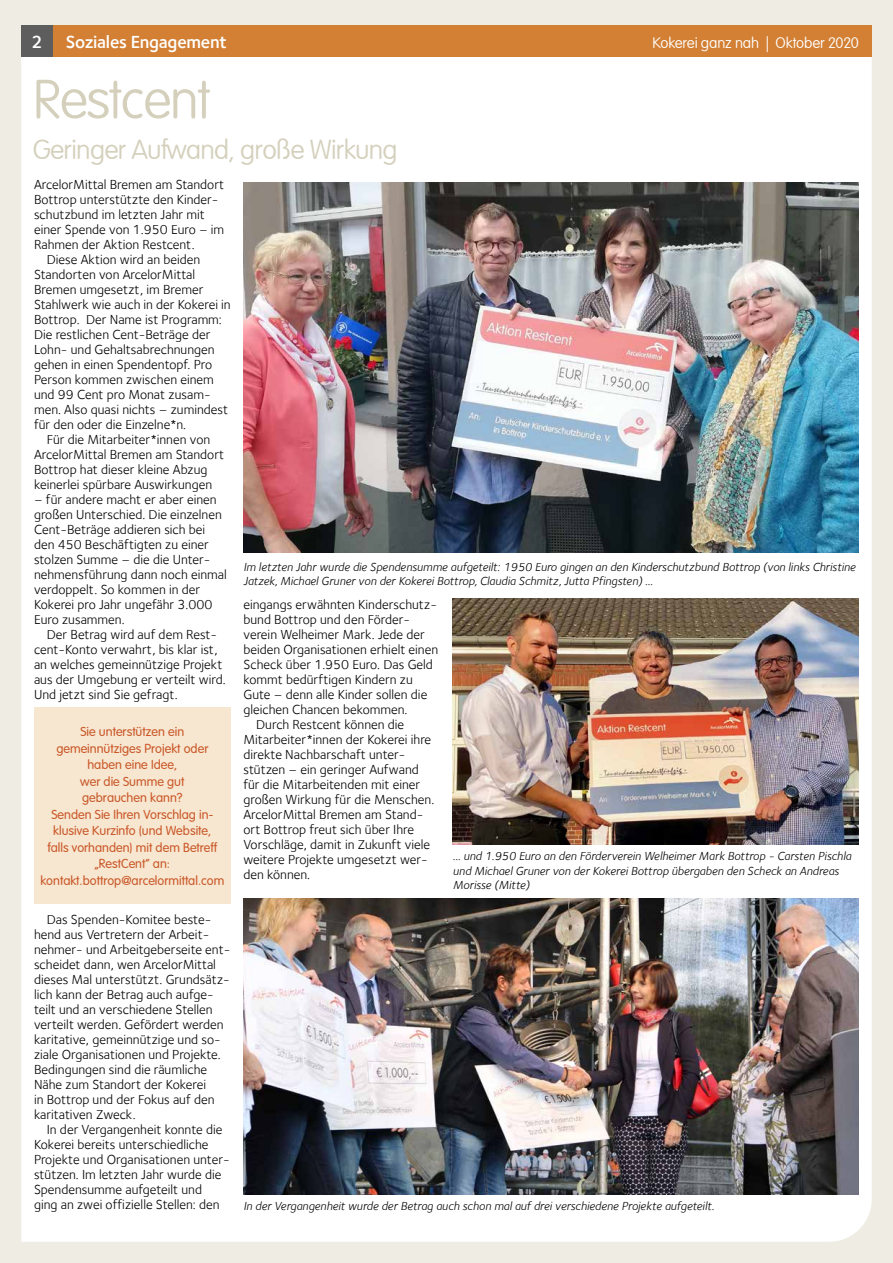
<style>
.page{position:relative;width:893px;height:1263px;background:#eeece3}
.page>*{position:absolute;margin:0;border:0;box-sizing:border-box;transform-origin:0 0}
.t1{font:100 54px "VAG Rounded";letter-spacing:-.025em;color:#d4d0bc}
.t2{font:100 27px "VAG Rounded";letter-spacing:-.025em;color:#d4d0bc}
.t3{font:18px "Foundry Sterling Demi CE";letter-spacing:-.015em;color:#fff}
.t4{font:100 15px "VAG Rounded";letter-spacing:-.005em;color:#fff}
.t5{font:13.5px/15px "Foundry Sterling";color:#000}
.t6{font:300 12.75px/16.5px "VAG Rounded";color:#c95727;text-align:center}
.t7{font:italic 12px/14.4px "Foundry Sterling";color:#000}
</style>
<div class="page">
<div style="left:21px;top:57px;width:851px;height:1185px;background:#fff"></div>
<div style="left:34px;top:707px;width:197px;height:197px;background:#f7e6d0"></div>
<img style="left:453px;top:599px;width:406px;height:245px">
<img style="left:243px;top:183px;width:616px;height:370px">
<img style="left:243px;top:898px;width:616px;height:297px">
<div style="left:53px;top:26px;width:819px;height:31px;background:#d38034"></div>
<div style="left:21px;top:26px;width:32px;height:31px;background:#5d5d5d"></div>
<h3 class="t3" style="left:32px;top:31px;width:13px">2</h3>
<h3 class="t3" style="left:66px;top:31px;width:163px">Soziales Engagement</h3>
<p class="t4" style="left:652px;top:34px;width:208px">Kokerei ganz nah | Oktober 2020</p>
<h1 class="t1" style="left:33px;top:68px;width:179px">Restcent</h1>
<h2 class="t2" style="left:33px;top:134px;width:366px">Geringer Aufwand, große Wirkung</h2>
<p class="t5" style="left:34px;top:177px;width:192px">ArcelorMittal Bremen am Standort</p>
<p class="t5" style="left:34px;top:192px;width:186px">Bottrop unterstützte den Kinder-</p>
<p class="t5" style="left:34px;top:207px;width:172px">schutzbund im letzten Jahr mit</p>
<p class="t5" style="left:34px;top:222px;width:192px">einer Spende von 1.950 Euro – im</p>
<p class="t5" style="left:34px;top:237px;width:162px">Rahmen der Aktion Restcent.</p>
<p class="t5" style="left:47px;top:252px;width:155px">Diese Aktion wird an beiden</p>
<p class="t5" style="left:34px;top:267px;width:163px">Standorten von ArcelorMittal</p>
<p class="t5" style="left:34px;top:282px;width:171px">Bremen umgesetzt, im Bremer</p>
<p class="t5" style="left:34px;top:297px;width:198px">Stahlwerk wie auch in der Kokerei in</p>
<p class="t5" style="left:34px;top:312px;width:189px">Bottrop. Der Name ist Programm:</p>
<p class="t5" style="left:34px;top:327px;width:178px">Die restlichen Cent-Beträge der</p>
<p class="t5" style="left:34px;top:342px;width:182px">Lohn- und Gehaltsabrechnungen</p>
<p class="t5" style="left:34px;top:357px;width:180px">gehen in einen Spendentopf. Pro</p>
<p class="t5" style="left:34px;top:372px;width:181px">Person kommen zwischen einem</p>
<p class="t5" style="left:34px;top:387px;width:178px">und 99 Cent pro Monat zusam-</p>
<p class="t5" style="left:34px;top:402px;width:196px">men. Also quasi nichts – zumindest</p>
<p class="t5" style="left:34px;top:417px;width:154px">für den oder die Einzelne*n.</p>
<p class="t5" style="left:47px;top:432px;width:165px">Für die Mitarbeiter*innen von</p>
<p class="t5" style="left:34px;top:447px;width:192px">ArcelorMittal Bremen am Standort</p>
<p class="t5" style="left:34px;top:462px;width:175px">Bottrop hat dieser kleine Abzug</p>
<p class="t5" style="left:34px;top:477px;width:180px">keinerlei spürbare Auswirkungen</p>
<p class="t5" style="left:34px;top:492px;width:194px">– für andere macht er aber einen großen Unterschied. Die einzelnen<br>Cent-Beträge addieren sich bei den 450 Beschäftigten zu einer stolzen Summe – die die Unter&shy;nehmensführung dann noch einmal verdoppelt. So kommen in der<br>Kokerei pro Jahr ungefähr 3.000<br>Euro zusammen.</p>
<p class="t5" style="left:34px;top:627px;width:193px;text-indent:13px">Der Betrag wird auf dem Rest&shy;cent-Konto verwahrt, bis klar ist, an welches gemeinnützige Projekt aus der Umgebung er verteilt wird.<br>Und jetzt sind Sie gefragt.</p>
<p class="t6" style="left:40px;top:724px;width:185px">Sie unterstützen ein gemeinnütziges Projekt oder haben eine Idee,<br>wer die Summe gut<br>gebrauchen kann?<br>Senden Sie Ihren Vorschlag in&shy;klusive Kurzinfo (und Website,<br>falls vorhanden) mit dem Betreff „RestCent“ an: kontakt.bottrop@arcelormittal.com</p>
<p class="t5" style="left:34px;top:912px;width:198px;text-indent:13px">Das Spenden-Komitee beste&shy;hend aus Vertretern der Arbeit&shy;nehmer- und Arbeitgeberseite ent&shy;scheidet dann, wen ArcelorMittal dieses Mal unterstützt. Grundsätz&shy;lich kann der Betrag auch aufge&shy;teilt und an verschiedene Stellen verteilt werden. Gefördert werden karitative, gemeinnützige und so&shy;ziale Organisationen und Projekte.<br>Bedingungen sind die räumliche<br>Nähe zum Standort der Kokerei<br>in Bottrop und der Fokus auf den karitativen Zweck.</p>
<p class="t5" style="left:34px;top:1122px;width:197px;text-indent:13px">In der Vergangenheit konnte die Kokerei bereits unterschiedliche Projekte und Organisationen unter&shy;stützen. Im letzten Jahr wurde die Spendensumme aufgeteilt und<br>ging an zwei offizielle Stellen: den</p>
<p class="t7" style="left:243px;top:560px;width:614px">Im letzten Jahr wurde die Spendensumme aufgeteilt: 1950 Euro gingen an den Kinderschutzbund Bottrop (von links Christine<br>Jatzek, Michael Gruner von der Kokerei Bottrop, Claudia Schmitz, Jutta Pfingsten) …</p>
<p class="t5" style="left:243px;top:597px;width:195px">eingangs erwähnten Kinderschutz-</p>
<p class="t5" style="left:243px;top:612px;width:168px">bund Bottrop und den Förder-</p>
<p class="t5" style="left:243px;top:627px;width:183px">verein Welheimer Mark. Jede der</p>
<p class="t5" style="left:243px;top:642px;width:196px">beiden Organisationen erhielt einen</p>
<p class="t5" style="left:243px;top:657px;width:191px">Scheck über 1.950 Euro. Das Geld</p>
<p class="t5" style="left:243px;top:672px;width:171px">kommt bedürftigen Kindern zu</p>
<p class="t5" style="left:243px;top:687px;width:185px">Gute – denn alle Kinder sollen die</p>
<p class="t5" style="left:243px;top:702px;width:165px">gleichen Chancen bekommen.</p>
<p class="t5" style="left:256px;top:717px;width:149px">Durch Restcent können die</p>
<p class="t5" style="left:243px;top:732px;width:189px">Mitarbeiter*innen der Kokerei ihre</p>
<p class="t5" style="left:243px;top:747px;width:164px">direkte Nachbarschaft unter-</p>
<p class="t5" style="left:243px;top:762px;width:177px">stützen – ein geringer Aufwand</p>
<p class="t5" style="left:243px;top:777px;width:178px">für die Mitarbeitenden mit einer</p>
<p class="t5" style="left:243px;top:792px;width:192px">großen Wirkung für die Menschen.</p>
<p class="t5" style="left:243px;top:807px;width:181px">ArcelorMittal Bremen am Stand-</p>
<p class="t5" style="left:243px;top:822px;width:172px">ort Bottrop freut sich über Ihre</p>
<p class="t5" style="left:243px;top:837px;width:188px">Vorschläge, damit in Zukunft viele</p>
<p class="t5" style="left:243px;top:852px;width:186px">weitere Projekte umgesetzt wer-</p>
<p class="t5" style="left:243px;top:867px;width:68px">den können.</p>
<p class="t7" style="left:453px;top:849px;width:400px">… und 1.950 Euro an den Förderverein Welheimer Mark Bottrop - Carsten Pischla und Michael Gruner von der Kokerei Bottrop übergaben den Scheck an Andreas<br>Morisse (Mitte)</p>
<p class="t7" style="left:243px;top:1198px;width:473px">In der Vergangenheit wurde der Betrag auch schon mal auf drei verschiedene Projekte aufgeteilt.</p>
</div>
